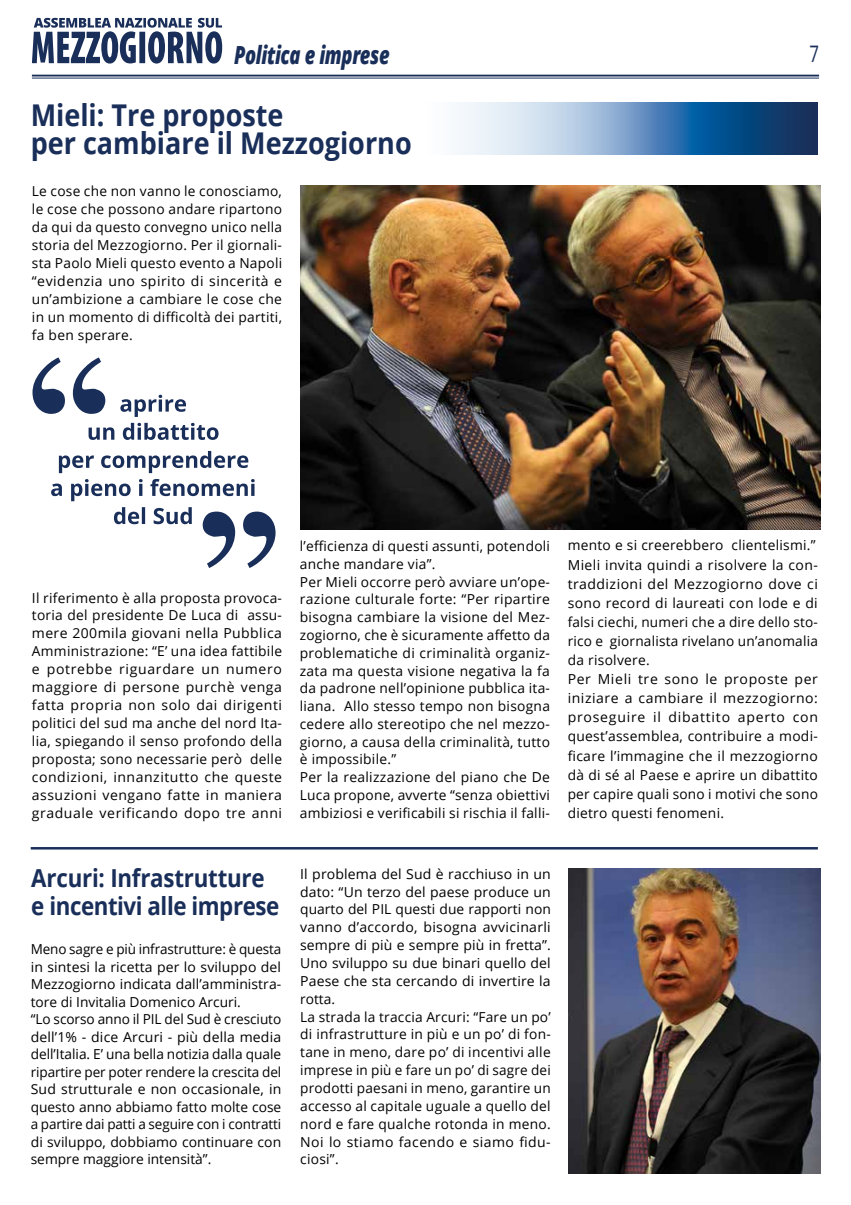
<style>
.page{position:relative;width:851px;height:1205px;background:#fff}
.page>*{position:absolute;margin:0;border:0;box-sizing:border-box;transform-origin:0 0}
.t1{font:700 30px/28.4px "Open Sans";color:#192e59;scale:.9 1}
.t2{font:italic 800 25px "Open Sans";letter-spacing:-.02em;color:#192e59;scale:.73 1}
.t3{font:700 24.75px/28.4px "Open Sans";letter-spacing:-.01em;color:#192e59;scale:.9 1}
.t4{font:22.75px "Open Sans";color:#192e59;scale:.73 1}
.t5{font:13.75px/17.9px "Open Sans";letter-spacing:.02em;color:#000}
.t6{font:13.75px/17.5px "Open Sans";color:#000}
</style>
<div class="page">
<img style="left:300px;top:185px;width:520px;height:344px">
<img style="left:568px;top:868px;width:252px;height:305px">
<hr style="left:32px;top:75px;width:787px;height:2px;background:#192e59">
<hr style="left:32px;top:78px;width:787px;height:1px;background:#192e59">
<svg style="left:32px;top:18px;width:190px;height:46px"></svg>
<hr style="left:31px;top:847px;width:786px;height:2px;background:#192e59">
<svg style="left:114px;top:507px;width:78px;height:17px"></svg>
<svg style="left:51px;top:479px;width:203px;height:22px"></svg>
<svg style="left:59px;top:451px;width:189px;height:22px"></svg>
<svg style="left:89px;top:423px;width:129px;height:17px"></svg>
<svg style="left:120px;top:395px;width:66px;height:22px"></svg>
<svg style="left:32px;top:357px;width:33px;height:57px"></svg>
<svg style="left:73px;top:357px;width:32px;height:57px"></svg>
<svg style="left:243px;top:511px;width:32px;height:57px"></svg>
<svg style="left:203px;top:511px;width:32px;height:57px"></svg>
<svg style="left:458px;top:103px;width:359px;height:51px;background:#6e95bb"></svg>
<h2 class="t2" style="left:234px;top:35px;width:215px">Politica e imprese</h2>
<h3 class="t4" style="left:809px;top:38px;width:15px">7</h3>
<h1 class="t1" style="left:31px;top:100px;width:425px">Mieli: Tre proposte<br>per cambiare il Mezzogiorno</h1>
<p class="t5" style="left:32px;top:182px;width:252px;text-align:justify">Le cose che non vanno le conosciamo, le cose che possono andare ripartono da qui da questo convegno unico nella storia del Mezzogiorno. Per il giornali&shy;sta Paolo Mieli questo evento a Napoli “evidenzia uno spirito di sincerità e un’ambizione a cambiare le cose che in un momento di difficoltà dei partiti, fa ben sperare.</p>
<p class="t5" style="left:32px;top:588px;width:252px;text-align:justify">Il riferimento è alla proposta provoca&shy;toria del presidente De Luca di assu&shy;mere 200mila giovani nella Pubblica Amministrazione: “E’ una idea fattibile e potrebbe riguardare un numero maggiore di persone purchè venga fatta propria non solo dai dirigenti politici del sud ma anche del nord Ita&shy;lia, spiegando il senso profondo della proposta; sono necessarie però delle condizioni, innanzitutto che queste assuzioni vengano fatte in maniera graduale verificando dopo tre anni</p>
<p class="t5" style="left:300px;top:537px;width:252px">l’efficienza di questi assunti, potendoli anche mandare via”.<br>Per Mieli occorre però avviare un’ope&shy;razione culturale forte: “Per ripartire bisogna cambiare la visione del Mez&shy;zogiorno, che è sicuramente affetto da problematiche di criminalità organiz&shy;zata ma questa visione negativa la fa da padrone nell’opinione pubblica ita&shy;liana. Allo stesso tempo non bisogna cedere allo stereotipo che nel mezzo&shy;giorno, a causa della criminalità, tutto è impossibile.”<br>Per la realizzazione del piano che De Luca propone, avverte “senza obiettivi ambiziosi e verificabili si rischia il falli-</p>
<p class="t5" style="left:567px;top:535px;width:252px;line-height:19.1px">mento e si creerebbero clientelismi.” Mieli invita quindi a risolvere la con&shy;traddizioni del Mezzogiorno dove ci sono record di laureati con lode e di falsi ciechi, numeri che a dire dello sto&shy;rico e giornalista rivelano un’anomalia da risolvere.<br>Per Mieli tre sono le proposte per iniziare a cambiare il mezzogiorno: proseguire il dibattito aperto con quest’assemblea, contribuire a modi&shy;ficare l’immagine che il mezzogiorno dà di sé al Paese e aprire un dibattito per capire quali sono i motivi che sono dietro questi fenomeni.</p>
<h3 class="t3" style="left:31px;top:863px;width:277px">Arcuri: Infrastrutture e incentivi alle imprese</h3>
<p class="t6" style="left:31px;top:940px;width:252px">Meno sagre e più infrastrutture: è questa in sintesi la ricetta per lo sviluppo del Mezzogiorno indicata dall’amministra&shy;tore di Invitalia Domenico Arcuri.<br>“Lo scorso anno il PIL del Sud è cresciuto dell’1% - dice Arcuri - più della media dell’Italia. E’ una bella notizia dalla quale ripartire per poter rendere la crescita del Sud strutturale e non occasionale, in questo anno abbiamo fatto molte cose a partire dai patti a seguire con i contratti di sviluppo, dobbiamo continuare con sempre maggiore intensità”.</p>
<p class="t5" style="left:300px;top:864px;width:252px">Il problema del Sud è racchiuso in un dato: “Un terzo del paese produce un quarto del PIL questi due rapporti non vanno d’accordo, bisogna avvicinarli sempre di più e sempre più in fretta”.<br>Uno sviluppo su due binari quello del Paese che sta cercando di invertire la rotta.<br>La strada la traccia Arcuri: “Fare un po’ di infrastrutture in più e un po’ di fon&shy;tane in meno, dare po’ di incentivi alle imprese in più e fare un po’ di sagre dei prodotti paesani in meno, garantire un accesso al capitale uguale a quello del nord e fare qualche rotonda in meno.<br>Noi lo stiamo facendo e siamo fidu&shy;ciosi”.</p>
</div>
